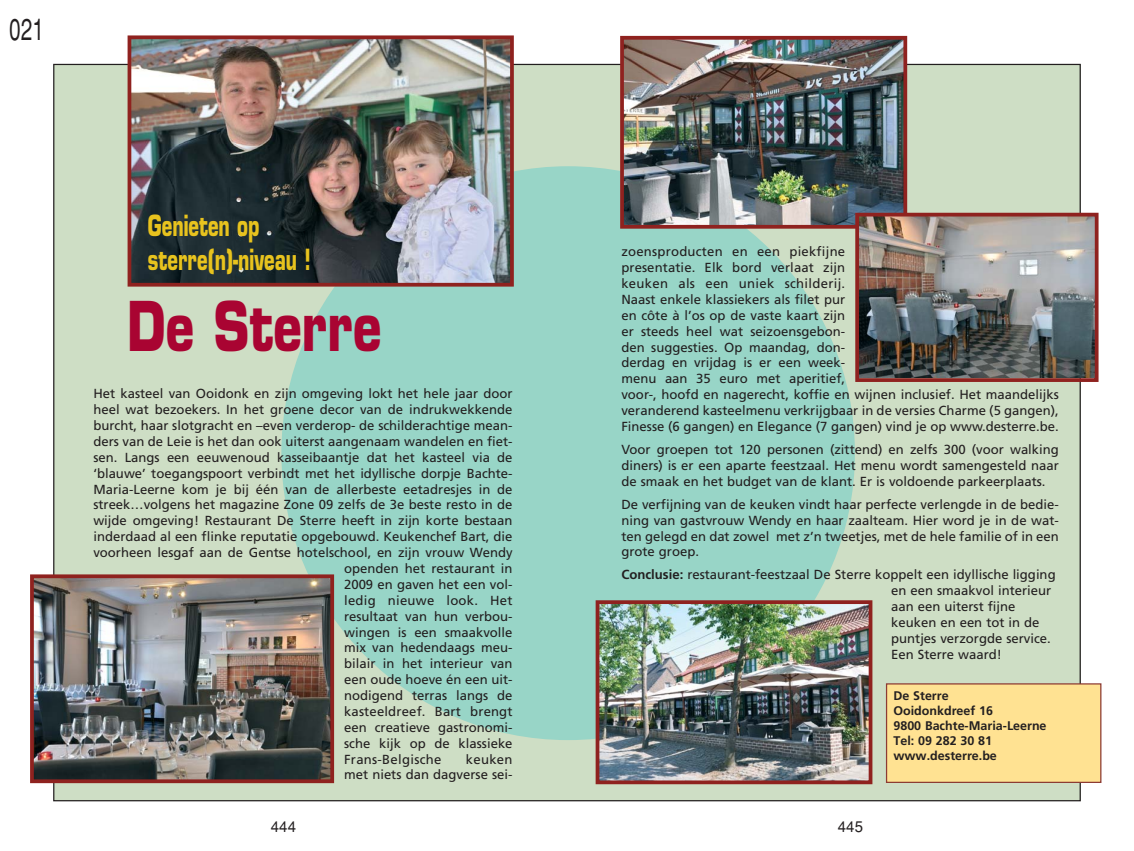
<style>
.page{position:relative;width:1134px;height:851px;background:#fff}
.page>*{position:absolute;margin:0;border:0;box-sizing:border-box;transform-origin:0 0}
.t1{font:700 66.88px "Eurostile";color:#a90432;scale:.74 1}
.t2{font:30px "Helvetica";color:#231f20;scale:.7 1}
.t3{font:700 28.38px/34.1px "Eurostile";color:#e8c31e;scale:.65 1}
.t4{font:15px "Helvetica";color:#231f20}
.t5{font:13.12px/15.9px "Frutiger";color:#231f20}
.t6{font:13.12px "Frutiger";letter-spacing:.02em;color:#231f20}
.t7{font:700 12.5px/15px "Frutiger";color:#231f20}
.s1{font-weight:700}
</style>
<div class="page">
<div style="left:54px;top:64px;width:1026px;height:736px;background:#cedec5"></div>
<div style="left:281px;top:166px;width:574px;height:574px;background:#98d5c7;border-radius:50%"></div>
<img style="left:133px;top:40px;width:376px;height:241px">
<div style="left:128px;top:35px;width:386px;height:251px;border:4px solid #8f221f"></div>
<img style="left:601px;top:605px;width:266px;height:174px">
<div style="left:596px;top:600px;width:276px;height:184px;border:4px solid #8f221f"></div>
<img style="left:35px;top:579px;width:294px;height:199px">
<div style="left:30px;top:574px;width:304px;height:209px;border:4px solid #8f221f"></div>
<img style="left:625px;top:41px;width:277px;height:183px">
<div style="left:620px;top:36px;width:287px;height:193px;border:4px solid #8f221f"></div>
<div style="left:887px;top:684px;width:213px;height:97px;background:#ffe292"></div>
<div style="left:886px;top:683px;width:215px;height:99px;border:1px solid #8d3b33"></div>
<img style="left:860px;top:218px;width:233px;height:159px">
<div style="left:855px;top:213px;width:243px;height:169px;border:4px solid #8f221f"></div>
<h2 class="t2" style="left:9px;top:18px;width:52px">021</h2>
<h3 class="t3" style="left:148px;top:211px;width:252px">Genieten op sterre(n)-niveau !</h3>
<h1 class="t1" style="left:127px;top:301px;width:345px">De Sterre</h1>
<p class="t5" style="left:93px;top:386px;width:421px">Het kasteel van Ooidonk en zijn omgeving lokt het hele jaar door</p>
<p class="t5" style="left:93px;top:402px;width:421px">heel wat bezoekers. In het groene decor van de indrukwekkende</p>
<p class="t5" style="left:93px;top:418px;width:421px">burcht, haar slotgracht en –even verderop- de schilderachtige mean-</p>
<p class="t5" style="left:93px;top:434px;width:421px">ders van de Leie is het dan ook uiterst aangenaam wandelen en fiet-</p>
<p class="t5" style="left:93px;top:450px;width:421px">sen. Langs een eeuwenoud kasseibaantje dat het kasteel via de</p>
<p class="t5" style="left:93px;top:466px;width:421px">‘blauwe’ toegangspoort verbindt met het idyllische dorpje Bachte-</p>
<p class="t5" style="left:93px;top:482px;width:421px">Maria-Leerne kom je bij één van de allerbeste eetadresjes in de</p>
<p class="t5" style="left:93px;top:498px;width:421px">streek…volgens het magazine Zone 09 zelfs de 3e beste resto in de</p>
<p class="t5" style="left:93px;top:513px;width:421px">wijde omgeving! Restaurant De Sterre heeft in zijn korte bestaan</p>
<p class="t5" style="left:93px;top:529px;width:421px">inderdaad al een flinke reputatie opgebouwd. Keukenchef Bart, die</p>
<p class="t5" style="left:93px;top:545px;width:421px">voorheen lesgaf aan de Gentse hotelschool, en zijn vrouw Wendy</p>
<p class="t5" style="left:344px;top:561px;width:170px">openden het restaurant in</p>
<p class="t5" style="left:344px;top:577px;width:170px">2009 en gaven het een vol-</p>
<p class="t6" style="left:344px;top:594px;width:170px">ledig nieuwe look. Het</p>
<p class="t5" style="left:344px;top:609px;width:170px">resultaat van hun verbou-</p>
<p class="t5" style="left:344px;top:625px;width:170px">wingen is een smaakvolle</p>
<p class="t5" style="left:344px;top:640px;width:170px">mix van hedendaags meu-</p>
<p class="t5" style="left:344px;top:656px;width:170px">bilair in het interieur van</p>
<p class="t5" style="left:344px;top:672px;width:170px">een oude hoeve én een uit-</p>
<p class="t5" style="left:344px;top:688px;width:170px">nodigend terras langs de</p>
<p class="t5" style="left:344px;top:704px;width:170px">kasteeldreef. Bart brengt</p>
<p class="t5" style="left:344px;top:720px;width:170px">een creatieve gastronomi-</p>
<p class="t5" style="left:344px;top:736px;width:170px">sche kijk op de klassieke</p>
<p class="t6" style="left:344px;top:753px;width:99px">Frans-Belgische</p>
<p class="t5" style="left:344px;top:752px;width:170px;text-align:right">keuken<br>met niets dan dagverse sei-</p>
<p class="t5" style="left:621px;top:245px;width:439px">zoensproducten en een piekfijne<br>presentatie. Elk bord verlaat zijn<br>keuken als een uniek schilderij.<br>Naast enkele klassiekers als filet pur<br>en côte à l’os op de vaste kaart zijn<br>er steeds heel wat seizoensgebon-<br>den suggesties. Op maandag, don-<br>derdag en vrijdag is er een week-<br>menu aan 35 euro met aperitief,<br>voor-, hoofd en nagerecht, koffie en wijnen inclusief. Het maandelijks veranderend kasteelmenu verkrijgbaar in de versies Charme (5 gangen), Finesse (6 gangen) en Elegance (7 gangen) vind je op www.desterre.be.</p>
<p class="t5" style="left:621px;top:442px;width:439px;text-align:justify">Voor groepen tot 120 personen (zittend) en zelfs 300 (voor walking diners) is er een aparte feestzaal. Het menu wordt samengesteld naar de smaak en het budget van de klant. Er is voldoende parkeerplaats.</p>
<p class="t5" style="left:621px;top:497px;width:439px;text-align:justify">De verfijning van de keuken vindt haar perfecte verlengde in de bedie&shy;ning van gastvrouw Wendy en haar zaalteam. Hier word je in de wat&shy;ten gelegd en dat zowel met z’n tweetjes, met de hele familie of in een grote groep.</p>
<p class="t5" style="left:891px;top:567px;width:166px;text-indent:-270px"><span class="s1">Conclusie:</span> restaurant-feestzaal De Sterre koppelt een idyllische ligging en een smaakvol interieur aan een uiterst fijne keuken en een tot in de puntjes verzorgde service.<br>Een Sterre waard!</p>
<p class="t7" style="left:893px;top:689px;width:155px">De Sterre<br>Ooidonkdreef 16<br>9800 Bachte-Maria-Leerne<br>Tel: 09 282 30 81 www.desterre.be</p>
<p class="t4" style="left:271px;top:821px;width:27px">444</p>
<p class="t4" style="left:838px;top:821px;width:27px">445</p>
</div>
